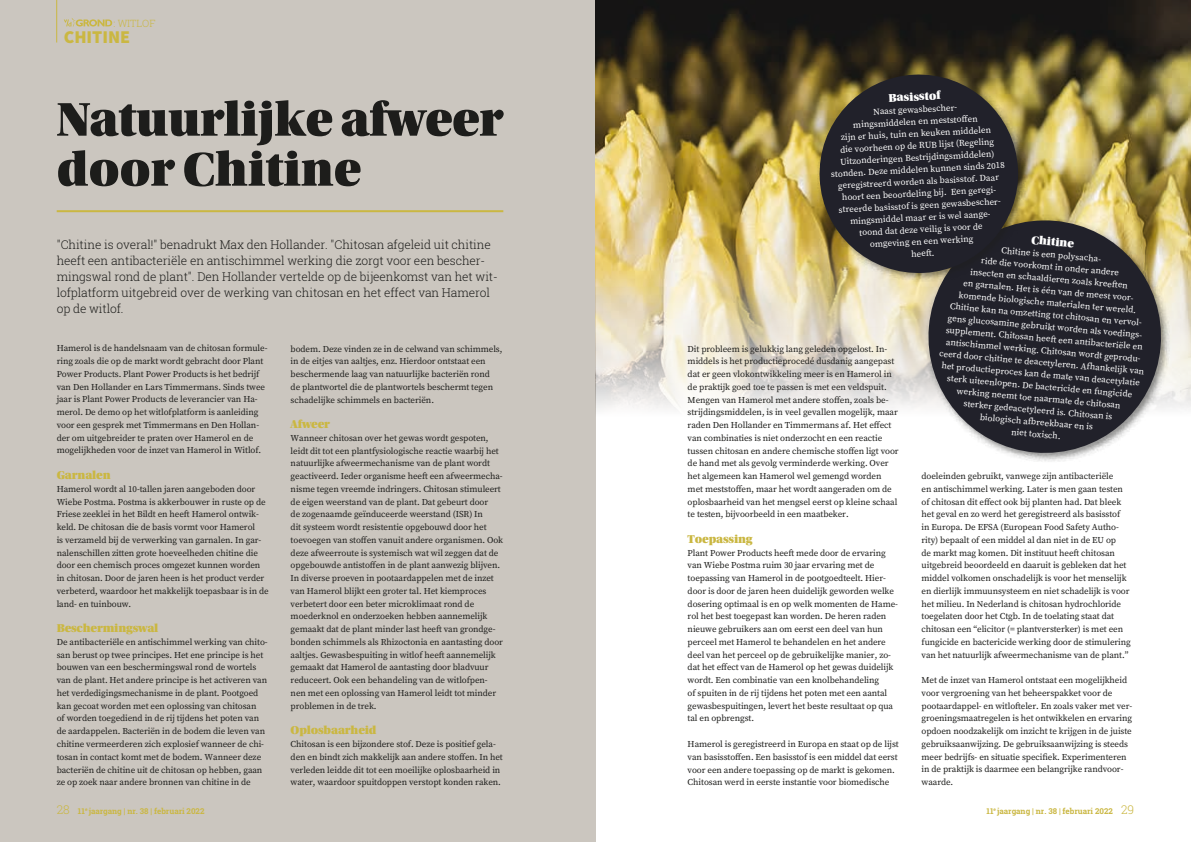
<style>
.page{position:relative;width:1191px;height:842px;background:#fff}
.page>*{position:absolute;margin:0;border:0;box-sizing:border-box;transform-origin:0 0}
.t1{font:50px/50px "Utopia Std Black Headline";letter-spacing:-.01em;color:#1d1d1b}
.t2{font:18px "Source Sans Variable";color:#cab742}
.t3{font:300 12px/16px "Roboto Slab";letter-spacing:-.01em;color:#1d1d1b}
.t4{font:12px "Utopia Std Black Headline";letter-spacing:-.01em;color:#cab742}
.t5{font:12px "Utopia Std Black Headline";color:#fff}
.t6{font:300 10px "Roboto Slab";color:#cab742}
.t7{font:9px/12.8px "Source Serif Variable";letter-spacing:-.01em;color:#1d1d1b}
.t8{font:9px/12px "Source Serif Variable";color:#fff;text-align:center}
.t9{font:700 8px "Roboto Slab";color:#cab742}
.s1{font-weight:300;font-size:12px}
</style>
<div class="page">
<div style="left:0;top:0;width:595px;height:842px;background:#cbc6bf"></div>
<img style="left:595px;top:0;width:596px;height:416px">
<hr style="left:57px;top:210px;width:446px;height:2px;background:#cab742">
<div style="left:925px;top:217px;width:245px;height:245px;background:#1d1d1b;opacity:.5"></div>
<svg style="left:923px;top:215px;width:243px;height:243px;background:#504f50"></svg>
<div style="left:816px;top:71px;width:211px;height:211px;background:#1d1d1b;opacity:.5"></div>
<svg style="left:817px;top:72px;width:203px;height:204px;background:#393530"></svg>
<hr style="left:56px;top:0;width:1px;height:43px;background:#cab742">
<svg style="left:64px;top:18px;width:48px;height:9px"></svg>
<p class="t6" style="left:113px;top:16px;width:44px">: WITLOF</p>
<h2 class="t2" style="left:64px;top:26px;width:68px">CHITINE</h2>
<h3 class="t5" style="left:888px;top:92px;width:53px;rotate:-3deg">Basisstof</h3>
<p class="t8" style="left:827px;top:108px;width:175px;rotate:-3deg">Naast gewasbescher-<br>mingsmiddelen en meststoff en<br>zijn er huis, tuin en keuken middelen<br>die voorheen op de RUB lijst (Regeling<br>Uitzonderingen Bestrijdingsmiddelen) stonden. Deze middelen kunnen sinds 2018 geregistreerd worden als basisstof. Daar hoort een beoordeling bij. Een geregi&shy;streerde basisstof is geen gewasbescher&shy;mingsmiddel maar er is wel aange-<br>toond dat deze veilig is voor de<br>omgeving en een werking<br>heeft .</p>
<h1 class="t1" style="left:57px;top:95px;width:448px">Natuurlijke afweer door Chitine</h1>
<p class="t3" style="left:57px;top:237px;width:442px">"Chitine is overal!" benadrukt Max den Hollander. "Chitosan afgeleid uit chitine heeft een antibacteriële en antischimmel werking die zorgt voor een bescher&shy;mingswal rond de plant". Den Hollander vertelde op de bijeenkomst van het wit&shy;lofplatform uitgebreid over de werking van chitosan en het effect van Hamerol op de witlof.</p>
<h3 class="t5" style="left:1032px;top:234px;width:44px;rotate:5deg">Chitine</h3>
<p class="t8" style="left:949px;top:240px;width:207px;rotate:5deg">Chitine is een polysacha-<br>ride die voorkomt in onder andere<br>insecten en schaaldieren zoals kreeft en<br>en garnalen. Het is één van de meest voor&shy;komende biologische materialen ter wereld.<br>Chitine kan na omzetting tot chitosan en vervol&shy;gens glucosamine gebruikt worden als voedings&shy;supplement. Chitosan heeft een antibacteriële en antischimmel werking. Chitosan wordt geprodu&shy;ceerd door chitine te deacetyleren. Afhankelijk van het productieproces kan de mate van deacetylatie sterk uiteenlopen. De bactericide en fungicide werking neemt toe naarmate de chitosan<br>sterker gedeacetyleerd is. Chitosan is<br>biologisch afbreekbaar en is<br>niet toxisch.</p>
<p class="t7" style="left:57px;top:342px;width:212px">Hamerol is de handelsnaam van de chitosan formule&shy;ring zoals die op de markt wordt gebracht door Plant Power Products. Plant Power Products is het bedrijf van Den Hollander en Lars Timmermans. Sinds twee jaar is Plant Power Products de leverancier van Ha&shy;merol. De demo op het witlofplatform is aanleiding voor een gesprek met Timmermans en Den Hollan&shy;der om uitgebreider te praten over Hamerol en de mogelijkheden voor de inzet van Hamerol in Witlof.</p>
<h3 class="t4" style="left:57px;top:469px;width:55px">Garnalen</h3>
<p class="t7" style="left:57px;top:482px;width:214px">Hamerol wordt al 10-tallen jaren aangeboden door Wiebe Postma. Postma is akkerbouwer in ruste op de Friese zeeklei in het Bildt en heeft Hamerol ontwik&shy;keld. De chitosan die de basis vormt voor Hamerol<br>is verzameld bij de verwerking van garnalen. In gar&shy;nalenschillen zitten grote hoeveelheden chitine die door een chemisch proces omgezet kunnen worden in chitosan. Door de jaren heen is het product verder verbeterd, waardoor het makkelijk toepasbaar is in de land- en tuinbouw.</p>
<h3 class="t4" style="left:57px;top:622px;width:103px">Beschermingswal</h3>
<p class="t7" style="left:57px;top:635px;width:212px">De antibacteriële en antischimmel werking van chito&shy;san berust op twee principes. Het ene principe is het bouwen van een beschermingswal rond de wortels van de plant. Het andere principe is het activeren van het verdedigingsmechanisme in de plant. Pootgoed kan gecoat worden met een oplossing van chitosan<br>of worden toegediend in de rij tijdens het poten van de aardappelen. Bacteriën in de bodem die leven van chitine vermeerderen zich explosief wanneer de chi&shy;tosan in contact komt met de bodem. Wanneer deze bacteriën de chitine uit de chitosan op hebben, gaan ze op zoek naar andere bronnen van chitine in de</p>
<p class="t7" style="left:291px;top:342px;width:213px">bodem. Deze vinden ze in de celwand van schimmels, in de eitjes van aaltjes, enz. Hierdoor ontstaat een beschermende laag van natuurlijke bacteriën rond<br>de plantwortel die de plantwortels beschermt tegen schadelijke schimmels en bacteriën.</p>
<h3 class="t4" style="left:291px;top:418px;width:41px">Afweer</h3>
<p class="t7" style="left:291px;top:431px;width:214px">Wanneer chitosan over het gewas wordt gespoten, leidt dit tot een plantfysiologische reactie waarbij het natuurlijke afweermechanisme van de plant wordt geactiveerd. Ieder organisme heeft een afweermecha&shy;nisme tegen vreemde indringers. Chitosan stimuleert de eigen weerstand van de plant. Dat gebeurt door<br>de zogenaamde geïnduceerde weerstand (ISR) In<br>dit systeem wordt resistentie opgebouwd door het toevoegen van stoffen vanuit andere organismen. Ook deze afweerroute is systemisch wat wil zeggen dat de opgebouwde antistoffen in de plant aanwezig blijven.<br>In diverse proeven in pootaardappelen met de inzet van Hamerol blijkt een groter tal. Het kiemproces verbetert door een beter microklimaat rond de moederknol en onderzoeken hebben aannemelijk gemaakt dat de plant minder last heeft van grondge&shy;bonden schimmels als Rhizoctonia en aantasting door aaltjes. Gewasbespuiting in witlof heeft aannemelijk gemaakt dat Hamerol de aantasting door bladvuur reduceert. Ook een behandeling van de witlofpen&shy;nen met een oplossing van Hamerol leidt tot minder problemen in de trek.</p>
<h3 class="t4" style="left:291px;top:724px;width:87px">Oplosbaarheid</h3>
<p class="t7" style="left:291px;top:738px;width:214px">Chitosan is een bijzondere stof. Deze is positief gela&shy;den en bindt zich makkelijk aan andere stoffen. In het verleden leidde dit tot een moeilijke oplosbaarheid in water, waardoor spuitdoppen verstopt konden raken.</p>
<p class="t7" style="left:687px;top:342px;width:212px">Dit probleem is gelukkig lang geleden opgelost. In&shy;middels is het productieprocedé dusdanig aangepast dat er geen vlokontwikkeling meer is en Hamerol in de praktijk goed toe te passen is met een veldspuit.<br>Mengen van Hamerol met andere stoffen, zoals be&shy;strijdingsmiddelen, is in veel gevallen mogelijk, maar raden Den Hollander en Timmermans af. Het effect van combinaties is niet onderzocht en een reactie tussen chitosan en andere chemische stoffen ligt voor de hand met als gevolg verminderde werking. Over het algemeen kan Hamerol wel gemengd worden met meststoffen, maar het wordt aangeraden om de oplosbaarheid van het mengsel eerst op kleine schaal te testen, bijvoorbeeld in een maatbeker.</p>
<h3 class="t4" style="left:687px;top:533px;width:66px">Toepassing</h3>
<p class="t7" style="left:687px;top:546px;width:212px">Plant Power Products heeft mede door de ervaring van Wiebe Postma ruim 30 jaar ervaring met de toepassing van Hamerol in de pootgoedteelt. Hier&shy;door is door de jaren heen duidelijk geworden welke dosering optimaal is en op welk momenten de Hame&shy;rol het best toegepast kan worden. De heren raden nieuwe gebruikers aan om eerst een deel van hun perceel met Hamerol te behandelen en het andere deel van het perceel op de gebruikelijke manier, zo&shy;dat het effect van de Hamerol op het gewas duidelijk wordt. Een combinatie van een knolbehandeling<br>of spuiten in de rij tijdens het poten met een aantal gewasbespuitingen, levert het beste resultaat op qua tal en opbrengst.</p>
<p class="t7" style="left:687px;top:737px;width:213px">Hamerol is geregistreerd in Europa en staat op de lijst van basisstoffen. Een basisstof is een middel dat eerst voor een andere toepassing op de markt is gekomen.<br>Chitosan werd in eerste instantie voor biomedische</p>
<p class="t7" style="left:921px;top:470px;width:211px">doeleinden gebruikt, vanwege zijn antibacteriële<br>en antischimmel werking. Later is men gaan testen of chitosan dit effect ook bij planten had. Dat bleek het geval en zo werd het geregistreerd als basisstof<br>in Europa. De EFSA (European Food Safety Autho&shy;rity) bepaalt of een middel al dan niet in de EU op<br>de markt mag komen. Dit instituut heeft chitosan uitgebreid beoordeeld en daaruit is gebleken dat het middel volkomen onschadelijk is voor het menselijk en dierlijk immuunsysteem en niet schadelijk is voor het milieu. In Nederland is chitosan hydrochloride toegelaten door het Ctgb. In de toelating staat dat chitosan een “elicitor (= plantversterker) is met een fungicide en bactericide werking door de stimulering van het natuurlijk afweermechanisme van de plant.”</p>
<p class="t7" style="left:921px;top:674px;width:212px">Met de inzet van Hamerol ontstaat een mogelijkheid voor vergroening van het beheerspakket voor de pootaardappel- en witlofteler. En zoals vaker met ver&shy;groeningsmaatregelen is het ontwikkelen en ervaring opdoen noodzakelijk om inzicht te krijgen in de juiste gebruiksaanwijzing. De gebruiksaanwijzing is steeds meer bedrijfs- en situatie specifiek. Experimenteren in de praktijk is daarmee een belangrijke randvoor&shy;waarde.</p>
<p class="t9" style="left:57px;top:805px;width:149px"><span class="s1">28</span> 11<sup>e</sup> jaargang | nr. 38 | februari 2022</p>
<p class="t9" style="left:986px;top:805px;width:149px">11<sup>e</sup> jaargang | nr. 38 | februari 2022 <span class="s1">29</span></p>
</div>
